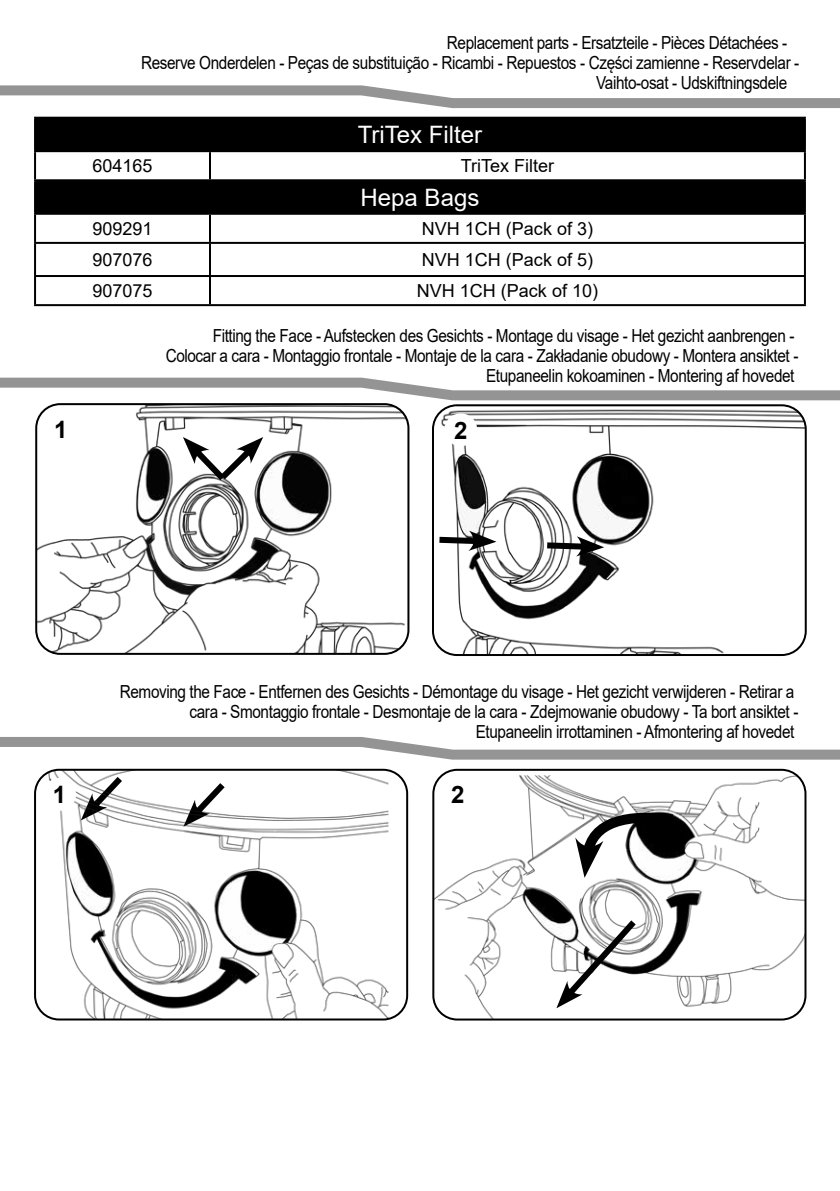
<style>
.page{position:relative;width:840px;height:1191px;background:#fff}
.page>*{position:absolute;margin:0;border:0;box-sizing:border-box;transform-origin:0 0}
.t1{font:24px "Arial";color:#fff}
.t2{font:700 24px "Arial";color:#000}
.t3{font:18px/20px "Arial";letter-spacing:-.025em;color:#000;text-align:right;scale:.85 1}
.t4{font:18px "Arial";color:#000}
.t5{font:18px "Arial";letter-spacing:-.025em;color:#000}
</style>
<div class="page">
<img style="left:436px;top:405px;width:369px;height:250px">
<div style="left:432px;top:404px;width:374px;height:252px;border:2px solid #000;border-radius:24px"></div>
<img style="left:38px;top:406px;width:370px;height:248px">
<div style="left:35px;top:403px;width:374px;height:252px;border:2px solid #000;border-radius:24px"></div>
<div style="left:44px;top:412px;width:33px;height:33px;background:#fff;border-radius:50%"></div>
<div style="left:444px;top:413px;width:33px;height:33px;background:#fff;border-radius:50%"></div>
<svg style="left:183px;top:437px;width:80px;height:49px"></svg>
<svg style="left:433px;top:530px;width:63px;height:21px"></svg>
<svg style="left:540px;top:536px;width:64px;height:20px"></svg>
<img style="left:435px;top:775px;width:370px;height:244px">
<div style="left:432px;top:769px;width:374px;height:251px;border:2px solid #000;border-radius:24px"></div>
<svg style="left:575px;top:810px;width:108px;height:68px"></svg>
<svg style="left:556px;top:914px;width:85px;height:94px"></svg>
<img style="left:48px;top:771px;width:340px;height:248px">
<div style="left:34px;top:768px;width:374px;height:252px;border:2px solid #000;border-radius:24px"></div>
<div style="left:43px;top:778px;width:33px;height:32px;background:#fff;border-radius:50%"></div>
<div style="left:441px;top:778px;width:33px;height:32px;background:#fff;border-radius:50%"></div>
<svg style="left:36px;top:119px;width:767px;height:94px;fill:#000"></svg>
<hr style="left:34px;top:150px;width:176px;height:2px;background:#000">
<hr style="left:210px;top:150px;width:595px;height:2px;background:#000">
<hr style="left:209px;top:152px;width:2px;height:27px;background:#000">
<hr style="left:34px;top:179px;width:176px;height:2px;background:#000">
<hr style="left:34px;top:181px;width:2px;height:32px;background:#000">
<hr style="left:210px;top:179px;width:595px;height:2px;background:#000">
<hr style="left:803px;top:181px;width:2px;height:32px;background:#000">
<hr style="left:34px;top:213px;width:176px;height:2px;background:#000">
<hr style="left:34px;top:215px;width:2px;height:27px;background:#000">
<hr style="left:210px;top:213px;width:595px;height:2px;background:#000">
<hr style="left:209px;top:215px;width:2px;height:27px;background:#000">
<hr style="left:803px;top:215px;width:2px;height:27px;background:#000">
<hr style="left:34px;top:242px;width:176px;height:2px;background:#000">
<hr style="left:34px;top:244px;width:2px;height:31px;background:#000">
<hr style="left:210px;top:242px;width:595px;height:2px;background:#000">
<hr style="left:209px;top:244px;width:2px;height:31px;background:#000">
<hr style="left:803px;top:244px;width:2px;height:31px;background:#000">
<hr style="left:34px;top:275px;width:176px;height:2px;background:#000">
<hr style="left:34px;top:277px;width:2px;height:27px;background:#000">
<hr style="left:210px;top:275px;width:595px;height:2px;background:#000">
<hr style="left:209px;top:277px;width:2px;height:27px;background:#000">
<hr style="left:803px;top:277px;width:2px;height:27px;background:#000">
<hr style="left:34px;top:304px;width:176px;height:2px;background:#000">
<hr style="left:210px;top:304px;width:595px;height:2px;background:#000">
<hr style="left:34px;top:117px;width:176px;height:2px;background:#000">
<hr style="left:34px;top:119px;width:2px;height:31px;background:#000">
<hr style="left:210px;top:117px;width:595px;height:2px;background:#000">
<hr style="left:803px;top:119px;width:2px;height:31px;background:#000">
<hr style="left:34px;top:152px;width:2px;height:27px;background:#000">
<hr style="left:803px;top:152px;width:2px;height:27px;background:#000">
<svg style="left:0;top:85px;width:839px;height:23px"></svg>
<svg style="left:0;top:377px;width:839px;height:28px"></svg>
<svg style="left:0;top:737px;width:839px;height:23px"></svg>
<p class="t3" style="left:446px;top:32px;width:402px">Replacement parts - Ersatzteile - Pièces Détachées -</p>
<p class="t3" style="left:141px;top:52px;width:775px">Reserve Onderdelen - Peças de substituição - Ricambi - Repuestos - Części zamienne - Reservdelar -</p>
<p class="t3" style="left:596px;top:72px;width:226px">Vaihto-osat - Udskiftningsdele</p>
<h1 class="t1" style="left:357px;top:118px;width:126px">TriTex Filter</h1>
<p class="t5" style="left:92px;top:154px;width:62px">604165</p>
<p class="t4" style="left:460px;top:154px;width:95px">TriTex Filter</p>
<h1 class="t1" style="left:360px;top:181px;width:120px">Hepa Bags</h1>
<p class="t5" style="left:92px;top:216px;width:62px">909291</p>
<p class="t4" style="left:421px;top:216px;width:173px">NVH 1CH (Pack of 3)</p>
<p class="t5" style="left:92px;top:247px;width:62px">907076</p>
<p class="t4" style="left:421px;top:247px;width:173px">NVH 1CH (Pack of 5)</p>
<p class="t5" style="left:92px;top:278px;width:62px">907075</p>
<p class="t4" style="left:416px;top:278px;width:183px">NVH 1CH (Pack of 10)</p>
<p class="t3" style="left:165px;top:326px;width:745px">Fitting the Face - Aufstecken des Gesichts - Montage du visage - Het gezicht aanbrengen -<br>Colocar a cara - Montaggio frontale - Montaje de la cara - Zakładanie obudowy - Montera ansiktet -<br>Etupaneelin kokoaminen - Montering af hovedet</p>
<h1 class="t2" style="left:54px;top:412px;width:15px">1</h1>
<h1 class="t2" style="left:454px;top:413px;width:15px">2</h1>
<p class="t3" style="left:120px;top:681px;width:799px">Removing the Face - Entfernen des Gesichts - Démontage du visage - Het gezicht verwijderen - Retirar a cara - Smontaggio frontale - Desmontaje de la cara - Zdejmowanie obudowy - Ta bort ansiktet -<br>Etupaneelin irrottaminen - Afmontering af hovedet</p>
<h1 class="t2" style="left:53px;top:778px;width:15px">1</h1>
<h1 class="t2" style="left:451px;top:778px;width:15px">2</h1>
</div>
